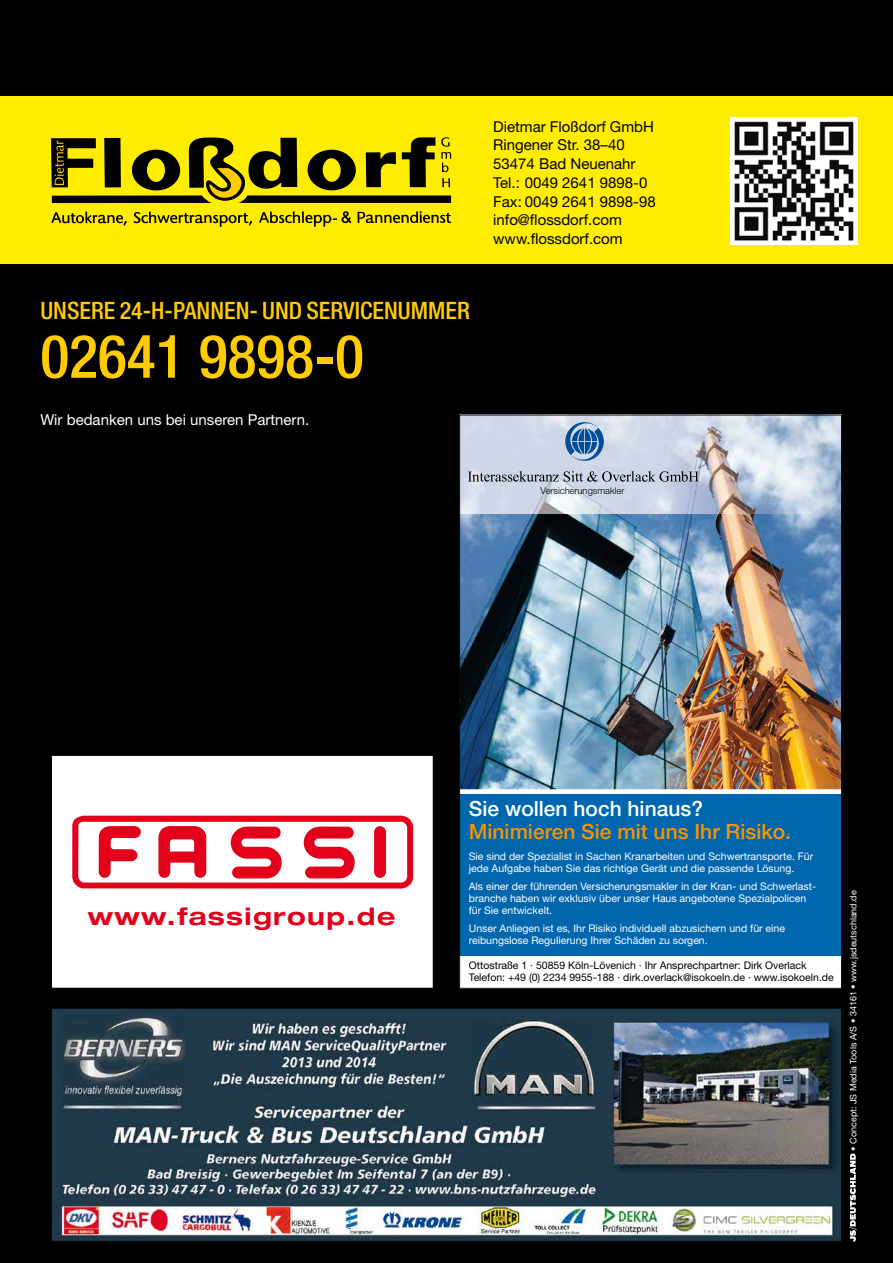
<style>
.page{position:relative;width:893px;height:1263px;background:#000}
.page>*{position:absolute;margin:0;border:0;box-sizing:border-box;transform-origin:0 0}
.t1{font:500 condensed 60px "Helvetica Neue LT Std";color:#fecc00}
.t2{font:500 condensed 24px "Helvetica Neue LT Std";color:#fecc00}
.t3{font:700 expanded 24px "Helvetica Neue LT Std";letter-spacing:.06em;color:#e2001a}
.t4{font:500 21px "Helvetica Neue LT Std";color:#f39400}
.t5{font:500 21px "Helvetica Neue LT Std";color:#fff}
.t6{font:15px/18.8px "Helvetica Neue LT Std";color:#000}
.t7{font:15px "Helvetica Neue LT Std";color:#fff}
.t8{font:10.5px/12px "Helvetica Neue LT Std";color:#fff}
.t9{font:10.5px/12px "Helvetica Neue LT Std";color:#000}
.t10{font:300 9.45px "Helvetica Neue LT Std";color:#000}
.t11{font:9px "Helvetica Neue LT Std";color:#fff}
</style>
<div class="page">
<div style="left:0;top:96px;width:893px;height:168px;background:#ffed00"></div>
<div style="left:51px;top:755px;width:383px;height:234px;background:#fff"></div>
<svg style="left:72px;top:815px;width:341px;height:74px"></svg>
<div style="left:51px;top:755px;width:383px;height:234px;border:1px solid #000"></div>
<svg style="left:459px;top:415px;width:383px;height:574px;background:#e2e6eb"></svg>
<img style="left:461px;top:514px;width:379px;height:275px">
<div style="left:459px;top:794px;width:383px;height:161px;background:#0066ad"></div>
<img style="left:461px;top:417px;width:379px;height:97px">
<svg style="left:468px;top:471px;width:231px;height:11px;background:#9ca2b0"></svg>
<svg style="left:565px;top:422px;width:39px;height:39px;background:#6994c0"></svg>
<img style="left:53px;top:1010px;width:787px;height:230px">
<div style="left:51px;top:1008px;width:791px;height:234px;border:1px solid #000"></div>
<svg style="left:51px;top:211px;width:400px;height:16px"></svg>
<svg style="left:51px;top:137px;width:400px;height:66px"></svg>
<img style="left:731px;top:118px;width:126px;height:126px">
<svg style="left:850px;top:1153px;width:7px;height:89px"></svg>
<h2 class="t2" style="left:40px;top:296px;width:431px">UNSERE 24-H-PANNEN- UND SERVICENUMMER</h2>
<h1 class="t1" style="left:40px;top:321px;width:325px">02641 9898-0</h1>
<h3 class="t7" style="left:40px;top:411px;width:270px">Wir bedanken uns bei unseren Partnern.</h3>
<h3 class="t6" style="left:493px;top:117px;width:164px">Dietmar Floßdorf GmbH<br>Ringener Str. 38–40<br>53474 Bad Neuenahr<br>Tel.: 0049 2641 9898-0<br>Fax: 0049 2641 9898-98 info@flossdorf.com www.flossdorf.com</h3>
<p class="t10" style="left:541px;top:485px;width:85px">Versicherungsmakler</p>
<h2 class="t3" style="left:88px;top:901px;width:309px">www.fassigroup.de</h2>
<h3 class="t5" style="left:469px;top:796px;width:236px">Sie wollen hoch hinaus?</h3>
<h3 class="t4" style="left:469px;top:819px;width:324px">Minimieren Sie mit uns Ihr Risiko.</h3>
<p class="t8" style="left:469px;top:850px;width:346px">Sie sind der Spezialist in Sachen Kranarbeiten und Schwertransporte. Für jede Aufgabe haben Sie das richtige Gerät und die passende Lösung.</p>
<p class="t8" style="left:469px;top:880px;width:349px">Als einer der führenden Versicherungsmakler in der Kran- und Schwerlast&shy;branche haben wir exklusiv über unser Haus angebotene Spezialpolicen für Sie entwickelt.</p>
<p class="t8" style="left:469px;top:922px;width:318px">Unser Anliegen ist es, Ihr Risiko individuell abzusichern und für eine reibungslose Regulierung Ihrer Schäden zu sorgen.</p>
<p class="t9" style="left:469px;top:959px;width:366px">Ottostraße 1 · 50859 Köln-Lövenich · Ihr Ansprechpartner: Dirk Overlack<br>Telefon: +49 (0) 2234 9955-188 · dirk.overlack@isokoeln.de · www.isokoeln.de</p>
<p class="t11" style="left:848px;top:1151px;width:262px;rotate:-90deg">• Concept: JS Media Tools A/S • 34161 • www.jsdeutschland.de</p>
</div>
